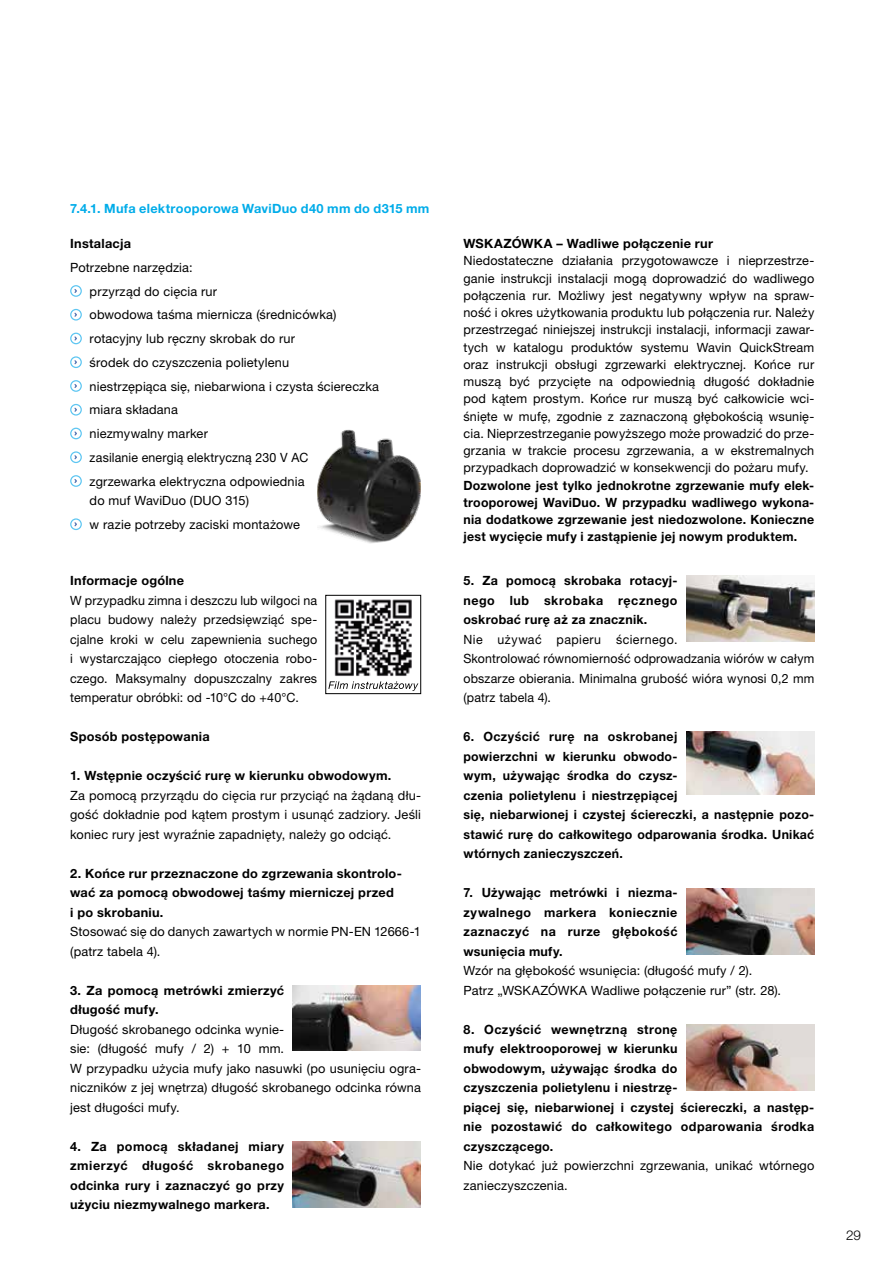
<style>
.page{position:relative;width:893px;height:1263px;background:#fff}
.page>*{position:absolute;margin:0;border:0;box-sizing:border-box;transform-origin:0 0}
.t1{font:300 13.5px "Helvetica Neue LT Pro";color:#000}
.t2{font:12.75px/19.5px "Helvetica Neue LT Pro";letter-spacing:.01em;color:#000}
.t3{font:700 12.75px/19.5px "Helvetica Neue LT Pro";letter-spacing:.02em;color:#000;text-align:justify}
.t4{font:700 12.75px "Helvetica Neue LT Pro";letter-spacing:.02em;color:#00ace9}
</style>
<div class="page">
<div style="left:70px;top:285px;width:12px;height:12px;border:1px solid #5ec6f2;border-radius:50%"></div>
<div style="left:70px;top:309px;width:12px;height:12px;border:1px solid #5ec6f2;border-radius:50%"></div>
<svg style="left:73px;top:311px;width:4px;height:6px"></svg>
<div style="left:70px;top:333px;width:12px;height:11px;border:1px solid #5ec6f2;border-radius:50%"></div>
<svg style="left:73px;top:335px;width:4px;height:7px"></svg>
<div style="left:70px;top:356px;width:12px;height:12px;border:1px solid #5ec6f2;border-radius:50%"></div>
<svg style="left:74px;top:360px;width:3px;height:5px"></svg>
<div style="left:70px;top:380px;width:12px;height:12px;border:1px solid #5ec6f2;border-radius:50%"></div>
<svg style="left:74px;top:384px;width:3px;height:4px"></svg>
<div style="left:70px;top:404px;width:12px;height:12px;border:1px solid #5ec6f2;border-radius:50%"></div>
<svg style="left:73px;top:406px;width:4px;height:6px"></svg>
<div style="left:70px;top:428px;width:12px;height:11px;border:1px solid #5ec6f2;border-radius:50%"></div>
<svg style="left:73px;top:430px;width:4px;height:7px"></svg>
<div style="left:70px;top:451px;width:12px;height:12px;border:1px solid #5ec6f2;border-radius:50%"></div>
<svg style="left:74px;top:455px;width:3px;height:5px"></svg>
<div style="left:70px;top:475px;width:12px;height:12px;border:1px solid #5ec6f2;border-radius:50%"></div>
<div style="left:70px;top:518px;width:12px;height:12px;border:1px solid #5ec6f2;border-radius:50%"></div>
<svg style="left:74px;top:522px;width:3px;height:5px"></svg>
<img style="left:317px;top:430px;width:104px;height:114px">
<img style="left:293px;top:985px;width:128px;height:66px">
<img style="left:293px;top:1142px;width:128px;height:65px">
<img style="left:686px;top:576px;width:128px;height:65px">
<img style="left:686px;top:731px;width:128px;height:63px">
<img style="left:686px;top:889px;width:128px;height:65px">
<img style="left:334px;top:599px;width:78px;height:77px">
<svg style="left:328px;top:681px;width:90px;height:10px"></svg>
<div style="left:325px;top:595px;width:96px;height:99px;border:1px solid #000"></div>
<img style="left:686px;top:1024px;width:128px;height:66px">
<p class="t4" style="left:70px;top:201px;width:361px">7.4.1. Mufa elektrooporowa WaviDuo d40 mm do d315 mm</p>
<p class="t3" style="left:70px;top:233px;width:62px">Instalacja</p>
<p class="t2" style="left:90px;top:255px;width:291px;line-height:23.7px;text-indent:-19px">Potrzebne narzędzia:<br>przyrząd do cięcia rur<br>obwodowa taśma miernicza (średnicówka) rotacyjny lub ręczny skrobak do rur<br>środek do czyszczenia polietylenu<br>niestrzępiąca się, niebarwiona i czysta ściereczka miara składana<br>niezmywalny marker<br>zasilanie energią elektryczną 230 V AC<br>zgrzewarka elektryczna odpowiednia</p>
<p class="t2" style="left:90px;top:488px;width:212px;line-height:23.7px">do muf WaviDuo (DUO 315)<br>w razie potrzeby zaciski montażowe</p>
<p class="t3" style="left:70px;top:570px;width:115px">Informacje ogólne</p>
<p class="t2" style="left:70px;top:590px;width:249px;text-align:justify">W przypadku zimna i deszczu lub wilgoci na placu budowy należy przedsięwziąć spe&shy;cjalne kroki w celu zapewnienia suchego i wystarczająco ciepłego otoczenia robo&shy;czego. Maksymalny dopuszczalny zakres temperatur obróbki: od -10°C do +40°C.</p>
<p class="t3" style="left:70px;top:726px;width:141px">Sposób postępowania</p>
<p class="t3" style="left:70px;top:765px;width:323px">1. Wstępnie oczyścić rurę w kierunku obwodowym.</p>
<p class="t2" style="left:70px;top:785px;width:352px;text-align:justify">Za pomocą przyrządu do cięcia rur przyciąć na żądaną dłu&shy;gość dokładnie pod kątem prostym i usunąć zadziory. Jeśli koniec rury jest wyraźnie zapadnięty, należy go odciąć.</p>
<p class="t3" style="left:70px;top:863px;width:333px;text-align:left">2. Końce rur przeznaczone do zgrzewania skontrolo&shy;wać za pomocą obwodowej taśmy mierniczej przed<br>i po skrobaniu.</p>
<p class="t2" style="left:70px;top:921px;width:352px">Stosować się do danych zawartych w normie PN-EN 12666-1 (patrz tabela 4).</p>
<p class="t3" style="left:70px;top:980px;width:215px">3. Za pomocą metrówki zmierzyć długość mufy.</p>
<p class="t2" style="left:70px;top:1019px;width:352px">Długość skrobanego odcinka wynie-<br>sie: (długość mufy / 2) + 10 mm.<br>W przypadku użycia mufy jako nasuwki (po usunięciu ogra&shy;niczników z jej wnętrza) długość skrobanego odcinka równa jest długości mufy.</p>
<p class="t3" style="left:70px;top:1136px;width:215px">4. Za pomocą składanej miary zmierzyć długość skrobanego odcinka rury i zaznaczyć go przy użyciu niezmywalnego markera.</p>
<p class="t3" style="left:463px;top:233px;width:251px">WSKAZÓWKA – Wadliwe połączenie rur</p>
<p class="t2" style="left:463px;top:252px;width:352px;line-height:17.2px;text-align:justify">Niedostateczne działania przygotowawcze i nieprzestrze&shy;ganie instrukcji instalacji mogą doprowadzić do wadliwego połączenia rur. Możliwy jest negatywny wpływ na spraw&shy;ność i okres użytkowania produktu lub połączenia rur. Należy przestrzegać niniejszej instrukcji instalacji, informacji zawar&shy;tych w katalogu produktów systemu Wavin QuickStream oraz instrukcji obsługi zgrzewarki elektrycznej. Końce rur muszą być przycięte na odpowiednią długość dokładnie pod kątem prostym. Końce rur muszą być całkowicie wci&shy;śnięte w mufę, zgodnie z zaznaczoną głębokością wsunię&shy;cia. Nieprzestrzeganie powyższego może prowadzić do prze&shy;grzania w trakcie procesu zgrzewania, a w ekstremalnych przypadkach doprowadzić w konsekwencji do pożaru mufy.</p>
<p class="t3" style="left:463px;top:476px;width:352px;line-height:17.2px">Dozwolone jest tylko jednokrotne zgrzewanie mufy elek&shy;trooporowej WaviDuo. W przypadku wadliwego wykona&shy;nia dodatkowe zgrzewanie jest niedozwolone. Konieczne jest wycięcie mufy i zastąpienie jej nowym produktem.</p>
<p class="t3" style="left:463px;top:570px;width:215px">5. Za pomocą skrobaka rotacyj&shy;nego lub skrobaka ręcznego oskrobać rurę aż za znacznik.</p>
<p class="t2" style="left:463px;top:629px;width:352px">Nie używać papieru ściernego.<br>Skontrolować równomierność odprowadzania wiórów w całym obszarze obierania. Minimalna grubość wióra wynosi 0,2 mm (patrz tabela 4).</p>
<p class="t3" style="left:463px;top:726px;width:352px;text-align:left">6. Oczyścić rurę na oskrobanej<br>powierzchni w kierunku obwodo-<br>wym, używając środka do czysz-<br>czenia polietylenu i niestrzępiącej<br>się, niebarwionej i czystej ściereczki, a następnie pozo&shy;stawić rurę do całkowitego odparowania środka. Unikać wtórnych zanieczyszczeń.</p>
<p class="t3" style="left:463px;top:882px;width:215px">7. Używając metrówki i niezma&shy;zywalnego markera koniecznie zaznaczyć na rurze głębokość wsunięcia mufy.</p>
<p class="t2" style="left:463px;top:960px;width:319px">Wzór na głębokość wsunięcia: (długość mufy / 2).<br>Patrz „WSKAZÓWKA Wadliwe połączenie rur” (str. 28).</p>
<p class="t3" style="left:463px;top:1019px;width:352px;text-align:left">8. Oczyścić wewnętrzną stronę<br>mufy elektrooporowej w kierunku<br>obwodowym, używając środka do<br>czyszczenia polietylenu i niestrzę-<br>piącej się, niebarwionej i czystej ściereczki, a następ&shy;nie pozostawić do całkowitego odparowania środka czyszczącego.</p>
<p class="t2" style="left:463px;top:1155px;width:352px">Nie dotykać już powierzchni zgrzewania, unikać wtórnego zanieczyszczenia.</p>
<p class="t1" style="left:846px;top:1227px;width:16px">29</p>
</div>
